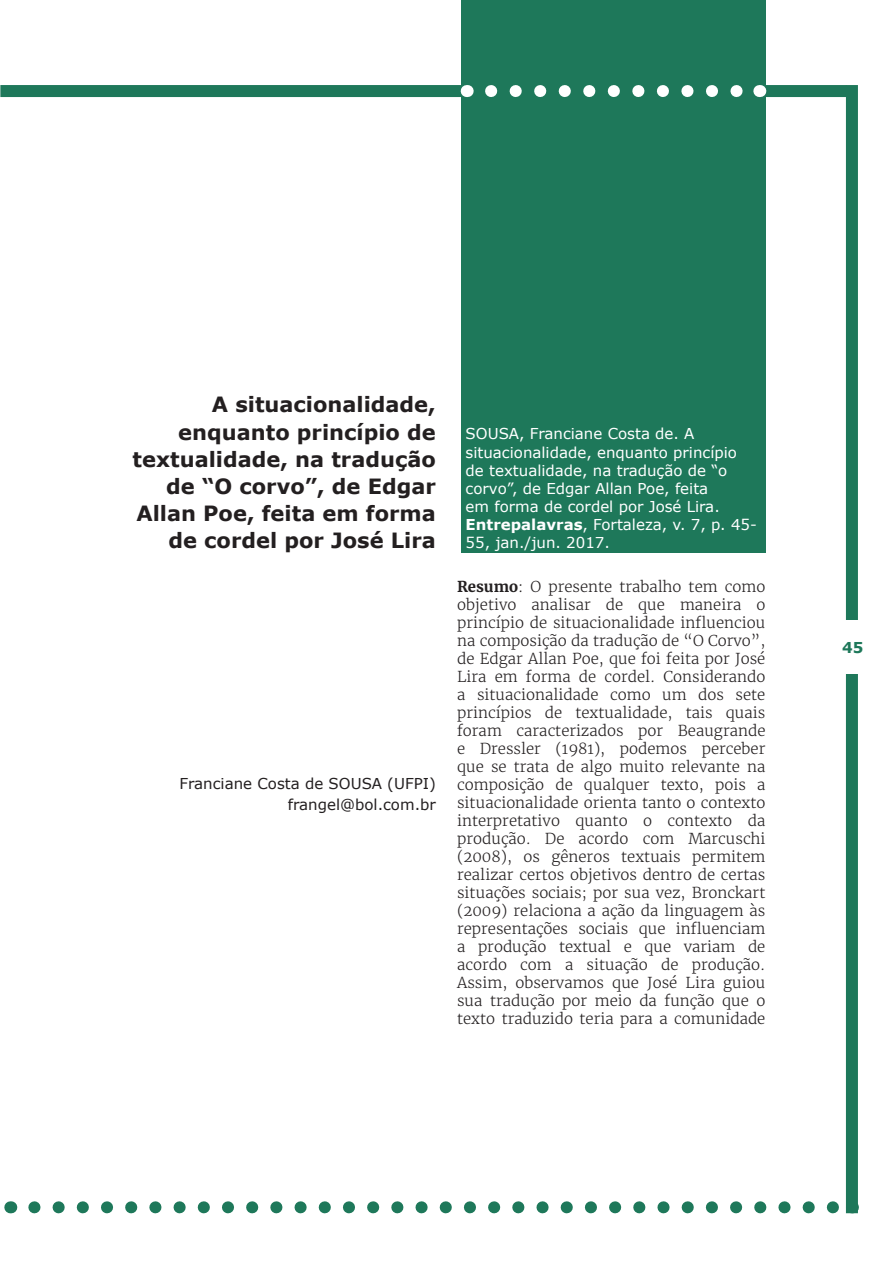
<style>
.page{position:relative;width:893px;height:1263px;background:#fff}
.page>*{position:absolute;margin:0;border:0;box-sizing:border-box;transform-origin:0 0}
.t1{font:700 21px/27px "Verdana";color:#231f20;text-align:right}
.t2{font:300 15px/18px "Merriweather";color:#231f20;text-align:justify}
.t3{font:15px/18px "Verdana";color:#fff}
.t4{font:15px "Verdana";color:#231f20}
.t5{font:700 15px "Verdana";color:#1e785a}
.s1{font-weight:700}
</style>
<div class="page">
<div style="left:0;top:85px;width:846px;height:12px;background:#1e785a"></div>
<div style="left:846px;top:85px;width:12px;height:1128px;background:#1e785a"></div>
<svg style="left:34px;top:1201px;width:805px;height:12px"></svg>
<svg style="left:10px;top:1201px;width:1px;height:12px"></svg>
<div style="left:829px;top:621px;width:47px;height:53px;background:#fff"></div>
<div style="left:461px;top:0;width:304px;height:553px;background:#1e785a"></div>
<svg style="left:491px;top:85px;width:252px;height:12px"></svg>
<svg style="left:467px;top:85px;width:1px;height:12px"></svg>
<svg style="left:759px;top:85px;width:1px;height:12px"></svg>
<svg style="left:0;top:85px;width:1px;height:12px"></svg>
<h1 class="t1" style="left:133px;top:391px;width:305px">A situacionalidade, enquanto princípio de textualidade, na tradução de “O corvo”, de Edgar<br>Allan Poe, feita em forma de cordel por José Lira</h1>
<p class="t4" style="left:180px;top:773px;width:258px">Franciane Costa de SOUSA (UFPI)</p>
<p class="t4" style="left:288px;top:794px;width:150px">frangel@bol.com.br</p>
<p class="t3" style="left:466px;top:425px;width:293px">SOUSA, Franciane Costa de. A situacionalidade, enquanto princípio de textualidade, na tradução de “o corvo”, de Edgar Allan Poe, feita<br>em forma de cordel por José Lira.<br><span class="s1">Entrepalavras</span>, Fortaleza, v. 7, p. 45-<br>55, jan./jun. 2017.</p>
<p class="t2" style="left:457px;top:578px;width:310px"><span class="s1">Resumo</span>: O presente trabalho tem como objetivo analisar de que maneira o princípio de situacionalidade influenciou na composição da tradução de “O Corvo”, de Edgar Allan Poe, que foi feita por José Lira em forma de cordel. Considerando a situacionalidade como um dos sete princípios de textualidade, tais quais foram caracterizados por Beaugrande e Dressler (1981), podemos perceber que se trata de algo muito relevante na composição de qualquer texto, pois a situacionalidade orienta tanto o contexto interpretativo quanto o contexto da produção. De acordo com Marcuschi (2008), os gêneros textuais permitem realizar certos objetivos dentro de certas situações sociais; por sua vez, Bronckart (2009) relaciona a ação da linguagem às representações sociais que influenciam a produção textual e que variam de acordo com a situação de produção.<br>Assim, observamos que José Lira guiou sua tradução por meio da função que o texto traduzido teria para a comunidade</p>
<p class="t5" style="left:842px;top:637px;width:23px">45</p>
</div>
